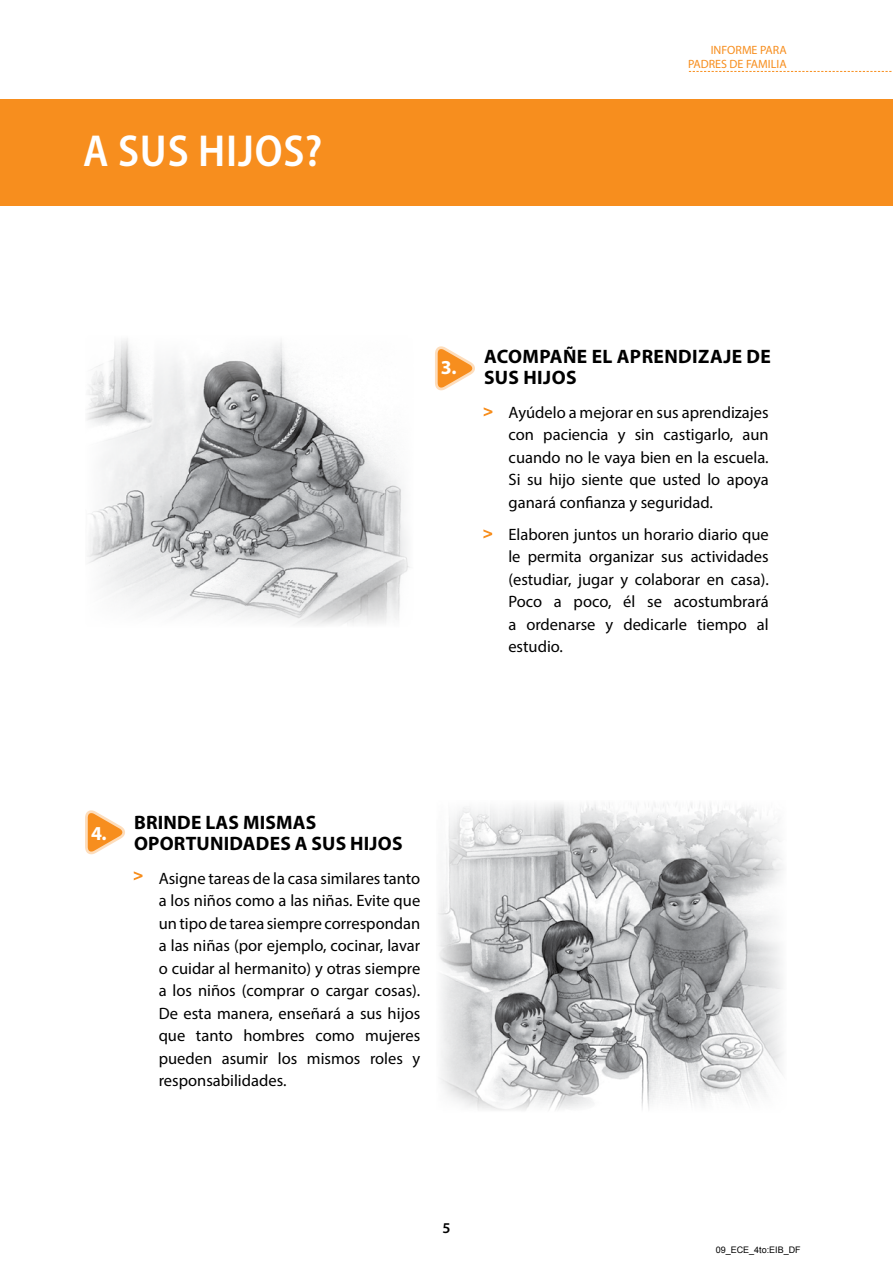
<style>
.page{position:relative;width:893px;height:1263px;background:#fff}
.page>*{position:absolute;margin:0;border:0;box-sizing:border-box;transform-origin:0 0}
.t1{font:600 semi-condensed 45px "Myriad Pro";color:#fff}
.t2{font:700 19.8px "Myriad Pro";color:#fff}
.t3{font:700 19.5px/21px "Myriad Pro";letter-spacing:.015em;color:#000}
.t4{font:16.5px/22.5px "Myriad Pro";color:#000;text-align:justify}
.t5{font:600 15px "Myriad Pro";color:#000}
.t6{font:12px/14.4px "Myriad Pro";color:#f78e1e;text-align:right}
.t7{font:9px "Arial";color:#000}
</style>
<div class="page">
<svg style="left:689px;top:71px;width:203px;height:1px"></svg>
<div style="left:0;top:100px;width:893px;height:106px;background:#f78e1e"></div>
<svg style="left:134px;top:871px;width:8px;height:9px"></svg>
<svg style="left:85px;top:810px;width:40px;height:45px"></svg>
<svg style="left:484px;top:407px;width:8px;height:9px"></svg>
<svg style="left:483px;top:529px;width:9px;height:9px"></svg>
<svg style="left:435px;top:346px;width:40px;height:45px"></svg>
<img style="left:87px;top:339px;width:323px;height:286px">
<img style="left:438px;top:803px;width:345px;height:307px">
<h1 class="t1" style="left:83px;top:122px;width:59px">A SUS</h1>
<h1 class="t1" style="left:198px;top:122px;width:126px">HIJOS?</h1>
<p class="t6" style="left:688px;top:42px;width:100px">INFORME PARA<br>PADRES DE FAMILIA</p>
<p class="t2" style="left:441px;top:354px;width:17px">3.</p>
<p class="t3" style="left:484px;top:345px;width:286px">ACOMPAÑE EL APREN DIZAJE DE<br>SUS HIJOS</p>
<p class="t4" style="left:509px;top:401px;width:262px">Ayúdelo a mejorar en sus aprendizajes con paciencia y sin castigarlo, aun cuando no le vaya bien en la escuela.<br>Si su hijo siente que usted lo apoya ganará confianza y seguridad.</p>
<p class="t4" style="left:508px;top:523px;width:262px">Elaboren juntos un horario diario que le permita organizar sus actividades (estudiar, jugar y colaborar en casa).<br>Poco a poco, él se acostumbrará a ordenarse y dedicarle tiempo al estudio.</p>
<p class="t2" style="left:91px;top:820px;width:17px">4.</p>
<p class="t3" style="left:134px;top:811px;width:270px">BRIN DE LAS MISMAS<br>OPORTUNI DADES A SUS HIJOS</p>
<p class="t4" style="left:159px;top:867px;width:263px">Asigne tareas de la casa similares tanto a los niños como a las niñas. Evite que un tipo de tarea siempre correspondan a las niñas (por ejemplo, cocinar, lavar o cuidar al hermanito) y otras siempre a los niños (comprar o cargar cosas).<br>De esta manera, enseñará a sus hijos que tanto hombres como mujeres pueden asumir los mismos roles y responsabilidades.</p>
<p class="t5" style="left:442px;top:1219px;width:10px">5</p>
<p class="t7" style="left:716px;top:1243px;width:87px">09_ECE_4to:EIB_DF</p>
</div>
